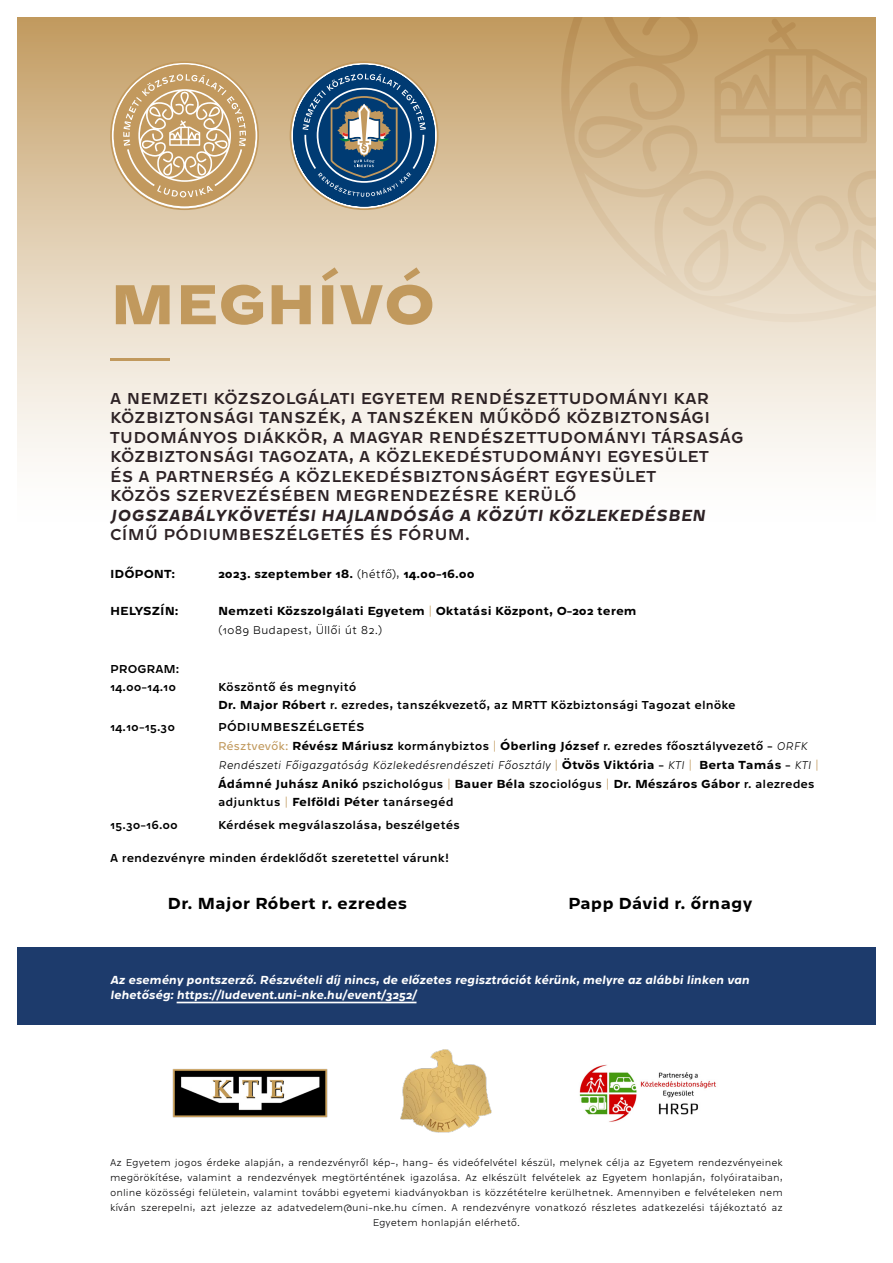
<style>
.page{position:relative;width:893px;height:1263px;background:#fff}
.page>*{position:absolute;margin:0;border:0;box-sizing:border-box;transform-origin:0 0}
.t1{font:800 57px "Westeinde Caption";color:#c1995d}
.t2{font:16.5px/19.5px "Westeinde Caption";letter-spacing:.02em;color:#2d2225}
.t3{font:italic 700 16.5px "Westeinde Caption";letter-spacing:.02em;color:#2d2225}
.t4{font:700 16.5px "Westeinde Caption";color:#000}
.t5{font:12px/18.8px "Westeinde Caption";color:#000}
.t6{font:italic 700 12px/14.4px "Westeinde Caption";letter-spacing:-.02em;color:#fff}
.t7{font:700 12px/18.8px "Westeinde Caption";color:#000}
.t8{font:100 10.5px/15px "Westeinde Caption";color:#020203;text-align:center}
.s1{font-weight:100}
.s2{font-weight:100;color:#c1995d}
.s3{font-weight:700}
.s4{font-weight:300;color:#c1995d}
.s5{font-weight:100;font-style:italic}
</style>
<div class="page">
<div style="left:17px;top:948px;width:859px;height:77px;background:#1d3b6c"></div>
<div style="left:17px;top:17px;width:859px;height:510px;background:linear-gradient(to bottom,#c59f67,#fff)"></div>
<svg style="left:561px;top:17px;width:315px;height:305px"></svg>
<svg style="left:577px;top:115px;width:66px;height:43px"></svg>
<svg style="left:683px;top:229px;width:48px;height:62px"></svg>
<svg style="left:850px;top:229px;width:26px;height:62px"></svg>
<svg style="left:715px;top:18px;width:152px;height:125px"></svg>
<hr style="left:110px;top:358px;width:60px;height:3px;background:#c1995d">
<svg style="left:110px;top:61px;width:149px;height:149px"></svg>
<svg style="left:290px;top:61px;width:148px;height:149px"></svg>
<hr style="left:177px;top:1002px;width:239px;height:1px;background:#fff">
<img style="left:172px;top:1069px;width:156px;height:49px">
<img style="left:400px;top:1049px;width:92px;height:84px">
<img style="left:579px;top:1064px;width:137px;height:58px">
<h1 class="t1" style="left:110px;top:256px;width:327px">MEGHÍVÓ</h1>
<p class="t2" style="left:110px;top:387px;width:635px">A NEMZETI KÖZSZOLGÁLATI EGYETEM RENDÉSZETTUDOMÁNYI KAR KÖZBIZTONSÁGI TANSZÉK, A TANSZÉKEN MŰKÖDŐ KÖZBIZTONSÁGI TUDOMÁNYOS DIÁKKÖR, A MAGYAR RENDÉSZETTUDOMÁNYI TÁRSASÁG KÖZBIZTONSÁGI TAGOZATA, A KÖZLEKEDÉSTUDOMÁNYI EGYESÜLET<br>ÉS A PARTNERSÉG A KÖZLEKEDÉSBIZTONSÁGÉRT EGYESÜLET<br>KÖZÖS SZERVEZÉSÉBEN MEGRENDEZÉSRE KERÜLŐ</p>
<h2 class="t3" style="left:110px;top:501px;width:597px">JOGSZABÁLYKÖVETÉSI HAJLANDÓSÁG A KÖZÚTI KÖZLEKEDÉSBEN</h2>
<h2 class="t2" style="left:110px;top:524px;width:361px">CÍMŰ PÓDIUMBESZÉLGETÉS ÉS FÓRUM.</h2>
<p class="t7" style="left:110px;top:563px;width:67px">IDŐPONT:</p>
<p class="t7" style="left:218px;top:563px;width:258px">2023. szeptember 18. <span class="s1">(hétfő),</span> 14.00-16.00</p>
<p class="t7" style="left:110px;top:601px;width:70px">HELYSZÍN:</p>
<p class="t7" style="left:218px;top:601px;width:420px">Nemzeti Közszolgálati Egyetem <span class="s2">|</span> Oktatási Központ, O-202 terem <span class="s1">(1089 Budapest, Üllői út 82.)</span></p>
<p class="t5" style="left:110px;top:659px;width:71px;line-height:18px">PROGRAM:<br>14.00-14.10</p>
<p class="t5" style="left:218px;top:677px;width:519px;line-height:18px">Köszöntő és megnyitó<br><span class="s3">Dr. Major Róbert</span> r. ezredes, tanszékvezető, az MRTT Közbiztonsági Tagozat elnöke</p>
<p class="t5" style="left:110px;top:717px;width:67px">14.10-15.30</p>
<p class="t5" style="left:218px;top:717px;width:602px">PÓDIUMBESZÉLGETÉS<br><span class="s4">Résztvevők:</span> <span class="s3">Révész Máriusz</span> kormánybiztos <span class="s2">|</span> <span class="s3">Óberling József</span> r. ezredes főosztályvezető - <span class="s5">ORFK Rendészeti Főigazgatóság Közlekedésrendészeti Főosztály</span> <span class="s2">|</span> <span class="s3">Ötvös Viktória</span> - <span class="s5">KTI</span> <span class="s2">|</span> <span class="s3">Berta Tamás</span> - <span class="s5">KTI</span> <span class="s2">| </span><span class="s3">Ádámné Juhász Anikó</span> pszichológus <span class="s2">|</span> <span class="s3">Bauer Béla</span> szociológus <span class="s2">|</span> <span class="s3">Dr. Mészáros Gábor</span> r. alezredes adjunktus <span class="s2">|</span> <span class="s3">Felföldi Péter</span> tanársegéd</p>
<p class="t5" style="left:110px;top:814px;width:69px">15.30-16.00</p>
<p class="t5" style="left:218px;top:814px;width:243px">Kérdések megválaszolása, beszélgetés</p>
<p class="t5" style="left:110px;top:847px;width:341px">A rendezvényre minden érdeklődőt szeretettel várunk!</p>
<h2 class="t4" style="left:168px;top:890px;width:241px">Dr. Major Róbert r. ezredes</h2>
<h2 class="t4" style="left:568px;top:890px;width:186px">Papp Dávid r. őrnagy</h2>
<p class="t6" style="left:110px;top:972px;width:641px">Az esemény pontszerző. Részvételi díj nincs, de előzetes regisztrációt kérünk, melyre az alábbi linken van lehetőség: https://ludevent.uni-nke.hu/event/3252/</p>
<p class="t8" style="left:110px;top:1154px;width:674px">Az Egyetem jogos érdeke alapján, a rendezvényről kép-, hang- és videófelvétel készül, melynek célja az Egyetem rendezvényeinek megörökítése, valamint a rendezvények megtörténtének igazolása. Az elkészült felvételek az Egyetem honlapján, folyóirataiban, online közösségi felületein, valamint további egyetemi kiadványokban is közzétételre kerülhetnek. Amennyiben e felvételeken nem kíván szerepelni, azt jelezze az adatvedelem@uni-nke.hu címen. A rendezvényre vonatkozó részletes adatkezelési tájékoztató az Egyetem honlapján elérhető.</p>
</div>
